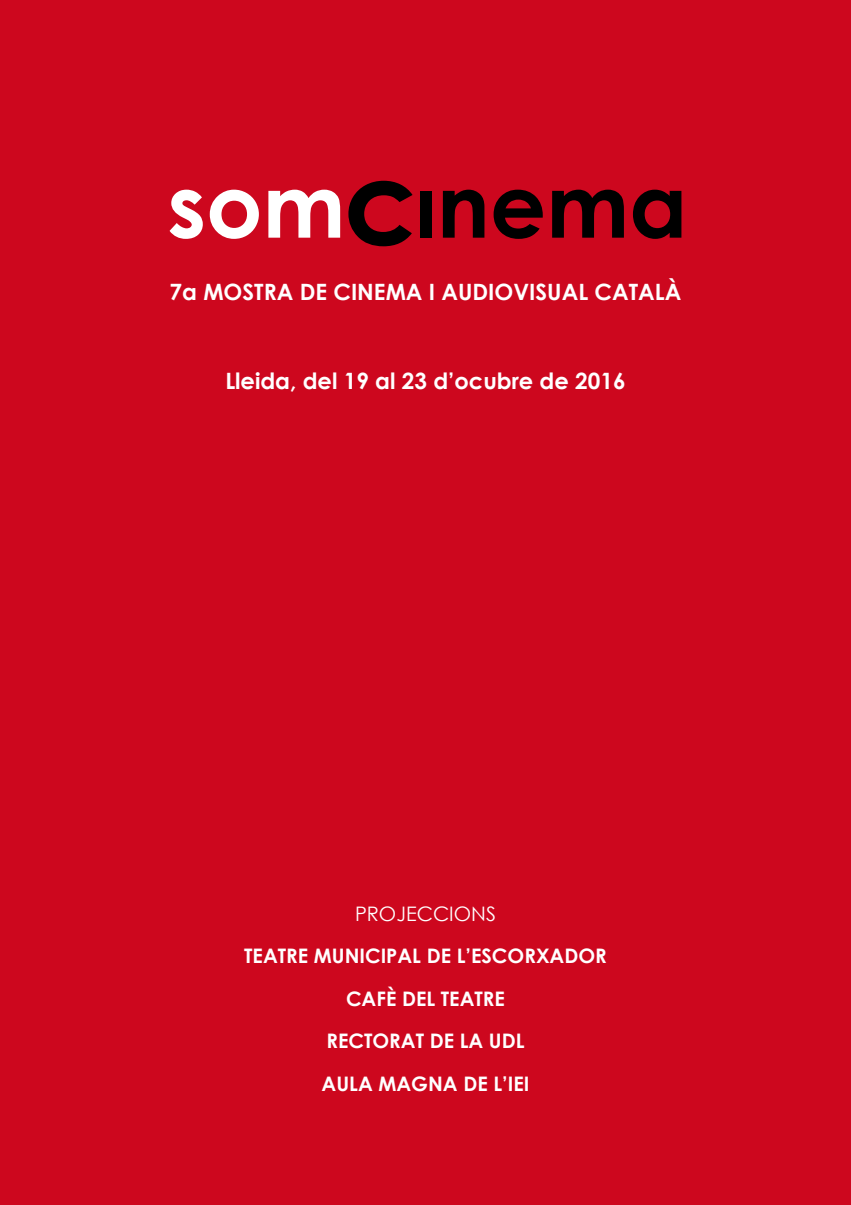
<style>
.page{position:relative;width:851px;height:1205px;background:#fff}
.page>*{position:absolute;margin:0;border:0;box-sizing:border-box;transform-origin:0 0}
.t1{font:700 22.5px "Century Gothic";color:#fff}
.t2{font:700 20px/42.5px "Century Gothic";color:#fff;text-align:center}
.t3{font:20px "Century Gothic";color:#fff}
</style>
<div class="page">
<div style="left:0;top:0;width:850px;height:1205px;background:#cd071e"></div>
<svg style="left:169px;top:190px;width:34px;height:49px"></svg>
<svg style="left:210px;top:190px;width:49px;height:49px"></svg>
<svg style="left:268px;top:190px;width:72px;height:48px"></svg>
<svg style="left:348px;top:181px;width:64px;height:65px"></svg>
<div style="left:420px;top:191px;width:12px;height:47px;background:#000"></div>
<svg style="left:443px;top:190px;width:41px;height:48px"></svg>
<svg style="left:493px;top:190px;width:49px;height:49px"></svg>
<svg style="left:552px;top:190px;width:71px;height:48px"></svg>
<svg style="left:633px;top:190px;width:48px;height:49px"></svg>
<p class="t1" style="left:169px;top:278px;width:513px">7a MOSTRA DE CINEMA I AUDIOVISUAL CATALÀ</p>
<p class="t1" style="left:225px;top:367px;width:402px">Lleida, del 19 al 23 d’ocubre de 2016</p>
<p class="t3" style="left:355px;top:901px;width:142px">PROJECCIONS</p>
<p class="t2" style="left:244px;top:934px;width:364px">TEATRE MUNICIPAL DE L’ESCORXADOR<br>CAFÈ DEL TEATRE<br>RECTORAT DE LA UDL<br>AULA MAGNA DE L’IEI</p>
</div>
